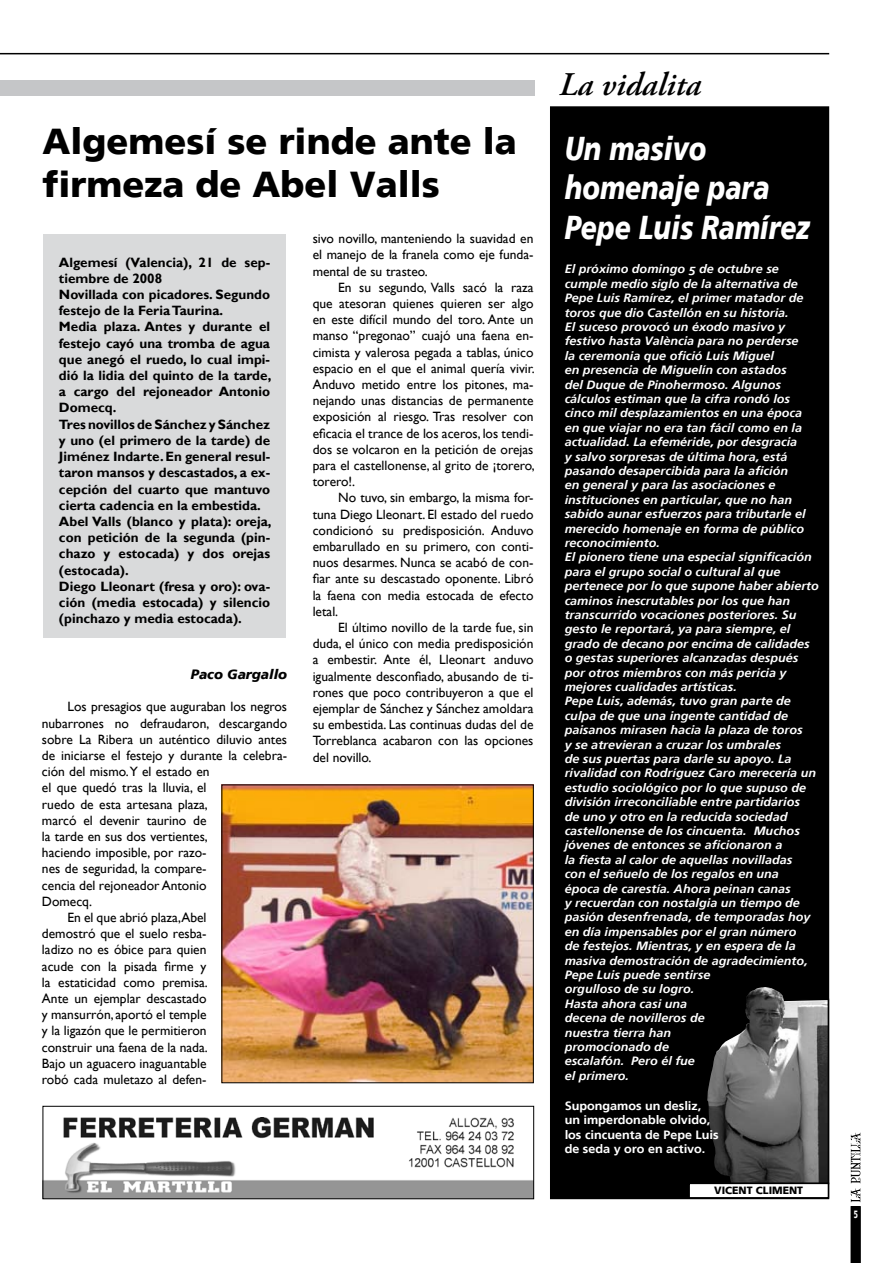
<style>
.page{position:relative;width:893px;height:1263px;background:#fff}
.page>*{position:absolute;margin:0;border:0;box-sizing:border-box;transform-origin:0 0}
.t1{font:900 36px/43.2px "Frutiger";color:#000}
.t2{font:italic 900 33px/39.6px "Frutiger";color:#fff;scale:.8 1}
.t3{font:italic 600 33px "Adobe Garamond Pro";color:#000}
.t4{font:13.5px/16.2px "Gill Sans";color:#000;text-align:justify}
.t5{font:700 13.5px/16.2px "Gill Sans";color:#000}
.t6{font:italic 900 13.5px "Frutiger";color:#000}
.t7{font:italic 700 12px/14.4px "Frutiger Linotype";color:#fff;scale:1.05 1}
.t8{font:700 12px/14.4px "Frutiger Linotype";color:#fff;scale:1.05 1}
.t9{font:900 10.5px "Frutiger";color:#000}
.t10{font:900 10.5px "Frutiger";color:#fff;scale:.65 1}
</style>
<div class="page">
<hr style="left:0;top:53px;width:829px;height:1px;background:#000">
<svg style="left:850px;top:1132px;width:11px;height:131px"></svg>
<div style="left:43px;top:234px;width:243px;height:404px;background:#d9dadb"></div>
<div style="left:0;top:81px;width:534px;height:15px;background:#c5c6c8"></div>
<div style="left:551px;top:107px;width:277px;height:1091px;background:#000"></div>
<div style="left:550px;top:106px;width:279px;height:1093px;border:2px solid #000"></div>
<svg style="left:707px;top:985px;width:123px;height:200px"></svg>
<div style="left:689px;top:1183px;width:139px;height:15px;background:#fff"></div>
<div style="left:688px;top:1182px;width:141px;height:16px;border:2px solid #000"></div>
<img style="left:45px;top:1117px;width:487px;height:80px">
<div style="left:43px;top:1106px;width:491px;height:93px;border:1px solid #000"></div>
<img style="left:223px;top:786px;width:309px;height:295px">
<div style="left:221px;top:784px;width:313px;height:299px;border:1px solid #000"></div>
<h1 class="t1" style="left:43px;top:120px;width:476px">Algemesí se rinde ante la firmeza de Abel Valls</h1>
<p class="t5" style="left:59px;top:254px;width:214px">Algemesí (Valencia), 21 de sep&shy;tiembre de 2008<br>Novillada con picadores. Segundo festejo de la Feria Taurina.<br>Media plaza. Antes y durante el festejo cayó una tromba de agua que anegó el ruedo, lo cual impi&shy;dió la lidia del quinto de la tarde, a cargo del rejoneador Antonio<br>Domecq.<br>Tres novillos de Sánchez y Sánchez y uno (el primero de la tarde) de<br>Jiménez Indarte. En general resul&shy;taron mansos y descastados, a ex&shy;cepción del cuarto que mantuvo cierta cadencia en la embestida.<br>Abel Valls (blanco y plata): oreja, con petición de la segunda (pin&shy;chazo y estocada) y dos orejas (estocada).<br>Diego Lleonart (fresa y oro): ova&shy;ción (media estocada) y silencio (pinchazo y media estocada).</p>
<p class="t6" style="left:191px;top:666px;width:98px">Paco Gargallo</p>
<p class="t4" style="left:67px;top:699px;width:221px">Los presagios que auguraban los negros</p>
<p class="t4" style="left:42px;top:715px;width:247px">nubarrones no defraudaron, descargando</p>
<p class="t4" style="left:42px;top:731px;width:247px">sobre La Ribera un auténtico diluvio antes</p>
<p class="t4" style="left:42px;top:747px;width:247px">de iniciarse el festejo y durante la celebra-</p>
<p class="t4" style="left:42px;top:764px;width:169px">ción del mismo. Y el estado en</p>
<p class="t4" style="left:42px;top:780px;width:166px">el que quedó tras la lluvia, el</p>
<p class="t4" style="left:42px;top:796px;width:167px">ruedo de esta artesana plaza,</p>
<p class="t4" style="left:42px;top:812px;width:166px">marcó el devenir taurino de</p>
<p class="t4" style="left:42px;top:828px;width:167px">la tarde en sus dos vertientes,</p>
<p class="t4" style="left:42px;top:845px;width:166px">haciendo imposible, por razo-</p>
<p class="t4" style="left:42px;top:861px;width:166px">nes de seguridad, la compare-</p>
<p class="t4" style="left:42px;top:877px;width:166px">cencia del rejoneador Antonio</p>
<p class="t4" style="left:42px;top:893px;width:52px">Domecq.</p>
<p class="t4" style="left:67px;top:909px;width:141px">En el que abrió plaza,Abel</p>
<p class="t4" style="left:42px;top:926px;width:166px">demostró que el suelo resba-</p>
<p class="t4" style="left:42px;top:942px;width:166px">ladizo no es óbice para quien</p>
<p class="t4" style="left:42px;top:958px;width:166px">acude con la pisada firme y</p>
<p class="t4" style="left:42px;top:974px;width:167px">la estaticidad como premisa.</p>
<p class="t4" style="left:42px;top:990px;width:166px">Ante un ejemplar descastado</p>
<p class="t4" style="left:42px;top:1007px;width:166px">y mansurrón, aportó el temple</p>
<p class="t4" style="left:42px;top:1023px;width:166px">y la ligazón que le permitieron</p>
<p class="t4" style="left:42px;top:1039px;width:167px">construir una faena de la nada.</p>
<p class="t4" style="left:42px;top:1055px;width:166px">Bajo un aguacero inaguantable</p>
<p class="t4" style="left:42px;top:1071px;width:166px">robó cada muletazo al defen-</p>
<p class="t4" style="left:313px;top:231px;width:222px">sivo novillo, manteniendo la suavidad en el manejo de la franela como eje funda&shy;mental de su trasteo.</p>
<p class="t4" style="left:313px;top:279px;width:224px;text-indent:26px">En su segundo, Valls sacó la raza que atesoran quienes quieren ser algo en este difícil mundo del toro. Ante un manso “pregonao” cuajó una faena en&shy;cimista y valerosa pegada a tablas, único espacio en el que el animal quería vivir.<br>Anduvo metido entre los pitones, ma&shy;nejando unas distancias de permanente exposición al riesgo. Tras resolver con eficacia el trance de los aceros, los tendi&shy;dos se volcaron en la petición de orejas para el castellonense, al grito de ¡torero, torero!.</p>
<p class="t4" style="left:313px;top:490px;width:222px;text-indent:26px">No tuvo, sin embargo, la misma for&shy;tuna Diego Lleonart. El estado del ruedo condicionó su predisposición. Anduvo embarullado en su primero, con conti&shy;nuos desarmes. Nunca se acabó de con&shy;fiar ante su descastado oponente. Libró la faena con media estocada de efecto letal.</p>
<p class="t4" style="left:313px;top:620px;width:222px;text-indent:26px">El último novillo de la tarde fue, sin duda, el único con media predisposición a embestir. Ante él, Lleonart anduvo igualmente desconfiado, abusando de ti&shy;rones que poco contribuyeron a que el ejemplar de Sánchez y Sánchez amoldara su embestida. Las continuas dudas del de Torreblanca acabaron con las opciones del novillo.</p>
<h2 class="t3" style="left:559px;top:66px;width:143px">La vidalita</h2>
<h2 class="t2" style="left:565px;top:128px;width:308px">Un masivo homenaje para<br>Pepe Luis Ramírez</h2>
<p class="t7" style="left:565px;top:262px;width:244px">El próximo domingo 5 de octubre se cumple medio siglo de la alternativa de Pepe Luis Ramírez, el primer matador de toros que dio Castellón en su historia.<br>El suceso provocó un éxodo masivo y festivo hasta València para no perderse<br>la ceremonia que ofició Luis Miguel<br>en presencia de Miguelín con astados<br>del Duque de Pinohermoso. Algunos cálculos estiman que la cifra rondó los cinco mil desplazamientos en una época en que viajar no era tan fácil como en la actualidad. La efeméride, por desgracia<br>y salvo sorpresas de última hora, está pasando desapercibida para la afición<br>en general y para las asociaciones e instituciones en particular, que no han sabido aunar esfuerzos para tributarle el merecido homenaje en forma de público reconocimiento.<br>El pionero tiene una especial significación para el grupo social o cultural al que pertenece por lo que supone haber abierto caminos inescrutables por los que han transcurrido vocaciones posteriores. Su gesto le reportará, ya para siempre, el grado de decano por encima de calidades o gestas superiores alcanzadas después por otros miembros con más pericia y mejores cualidades artísticas.<br>Pepe Luis, además, tuvo gran parte de culpa de que una ingente cantidad de paisanos mirasen hacia la plaza de toros<br>y se atrevieran a cruzar los umbrales<br>de sus puertas para darle su apoyo. La rivalidad con Rodríguez Caro merecería un estudio sociológico por lo que supuso de división irreconciliable entre partidarios<br>de uno y otro en la reducida sociedad castellonense de los cincuenta. Muchos jóvenes de entonces se aficionaron a<br>la fiesta al calor de aquellas novilladas<br>con el señuelo de los regalos en una<br>época de carestía. Ahora peinan canas<br>y recuerdan con nostalgia un tiempo de pasión desenfrenada, de temporadas hoy en día impensables por el gran número<br>de festejos. Mientras, y en espera de la masiva demostración de agradecimiento, Pepe Luis puede sentirse<br>orgulloso de su logro.<br>Hasta ahora casi una<br>decena de novilleros de<br>nuestra tierra han<br>promocionado de<br>escalafón. Pero él fue<br>el primero.</p>
<p class="t8" style="left:565px;top:1098px;width:148px">Supongamos un desliz, un imperdonable olvido, los cincuenta de Pepe Luis de seda y oro en activo.</p>
<p class="t9" style="left:714px;top:1184px;width:90px">VICENT CLIMENT</p>
<p class="t10" style="left:854px;top:1207px;width:8px">5</p>
</div>
